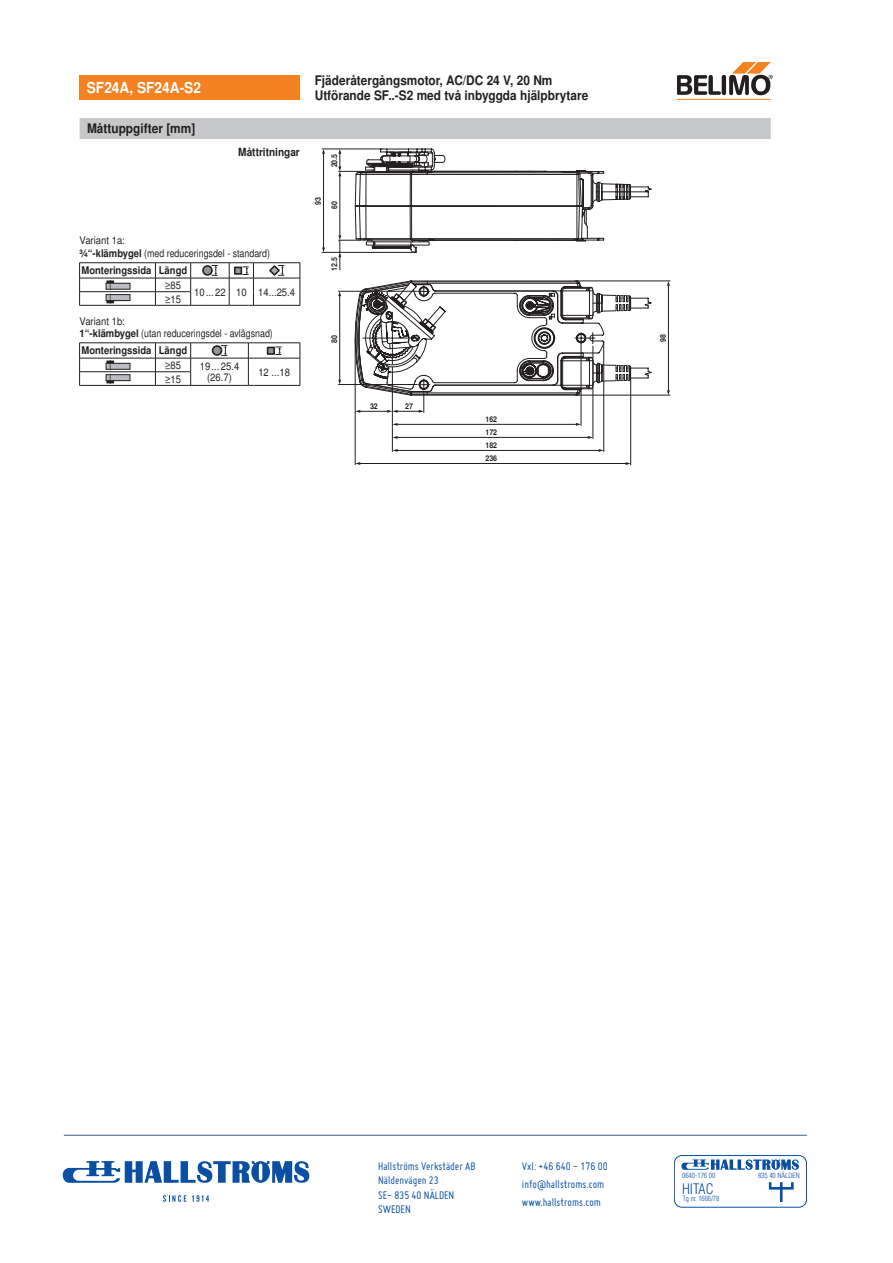
<style>
.page{position:relative;width:893px;height:1263px;background:#fff}
.page>*{position:absolute;margin:0;border:0;box-sizing:border-box;transform-origin:0 0}
.t1{font:700 15.15px "Nimbus Sans BEL";color:#fff;scale:.9 1}
.t2{font:300 condensed 14.1px "Helvetica LT Std";color:#0a4fa2}
.t3{font:700 13.2px/14.5px "Nimbus Sans BEL";color:#231f20;scale:.9 1}
.t4{font:12px/14.4px "Miso";color:#0a4fa2}
.t5{font:12px/18.1px "Miso";color:#004ea3}
.t6{font:700 11.25px "Nimbus Sans BEL";color:#231f20;scale:.9 1}
.t7{font:10.5px/12.6px "Nimbus Sans BEL";color:#231f20;scale:.9 1}
.t8{font:700 10.5px/14.5px "Nimbus Sans BEL";color:#231f20;scale:.9 1}
.t9{font:700 7.8px/13px "Nimbus Sans BEL";color:#231f20;text-align:justify;scale:.9 1}
.t10{font:300 condensed 7.05px "Helvetica LT Std";color:#0a4fa2}
.s1{font-weight:700}
.s2{font-weight:400}
</style>
<div class="page">
<svg style="left:163px;top:1195px;width:23px;height:7px"></svg>
<svg style="left:192px;top:1195px;width:17px;height:7px"></svg>
<svg style="left:63px;top:1161px;width:246px;height:22px"></svg>
<hr style="left:64px;top:1135px;width:743px;height:1px;background:#435a94">
<svg style="left:769px;top:1182px;width:25px;height:20px"></svg>
<svg style="left:681px;top:1159px;width:118px;height:11px"></svg>
<div style="left:674px;top:1155px;width:133px;height:52px;border:1px solid #0a4fa2;border-radius:8px"></div>
<div style="left:79px;top:75px;width:221px;height:25px;background:#f58220"></div>
<hr style="left:677px;top:99px;width:94px;height:1px;background:#f58220">
<svg style="left:677px;top:62px;width:96px;height:34px"></svg>
<hr style="left:79px;top:262px;width:76px;height:1px;background:#231f20">
<hr style="left:155px;top:262px;width:36px;height:1px;background:#231f20">
<hr style="left:191px;top:262px;width:38px;height:1px;background:#231f20">
<hr style="left:253px;top:262px;width:47px;height:1px;background:#231f20">
<hr style="left:79px;top:278px;width:76px;height:1px;background:#231f20">
<hr style="left:155px;top:278px;width:36px;height:1px;background:#231f20">
<hr style="left:191px;top:278px;width:38px;height:1px;background:#231f20">
<hr style="left:253px;top:278px;width:47px;height:1px;background:#231f20">
<hr style="left:79px;top:291px;width:76px;height:1px;background:#231f20">
<svg style="left:79px;top:263px;width:1px;height:42px"></svg>
<hr style="left:155px;top:291px;width:36px;height:1px;background:#231f20">
<svg style="left:155px;top:263px;width:1px;height:42px"></svg>
<svg style="left:190px;top:263px;width:1px;height:42px"></svg>
<svg style="left:300px;top:263px;width:1px;height:42px"></svg>
<hr style="left:79px;top:305px;width:76px;height:1px;background:#231f20">
<hr style="left:155px;top:305px;width:36px;height:1px;background:#231f20">
<hr style="left:191px;top:305px;width:38px;height:1px;background:#231f20">
<hr style="left:253px;top:305px;width:47px;height:1px;background:#231f20">
<hr style="left:79px;top:343px;width:76px;height:1px;background:#231f20">
<hr style="left:155px;top:343px;width:36px;height:1px;background:#231f20">
<hr style="left:191px;top:343px;width:38px;height:1px;background:#231f20">
<hr style="left:253px;top:343px;width:47px;height:1px;background:#231f20">
<hr style="left:79px;top:358px;width:76px;height:1px;background:#231f20">
<hr style="left:155px;top:358px;width:36px;height:1px;background:#231f20">
<hr style="left:191px;top:358px;width:38px;height:1px;background:#231f20">
<hr style="left:253px;top:358px;width:47px;height:1px;background:#231f20">
<hr style="left:79px;top:371px;width:76px;height:1px;background:#231f20">
<svg style="left:79px;top:343px;width:1px;height:42px"></svg>
<hr style="left:155px;top:371px;width:36px;height:1px;background:#231f20">
<svg style="left:155px;top:344px;width:1px;height:41px"></svg>
<svg style="left:190px;top:343px;width:1px;height:42px"></svg>
<svg style="left:300px;top:343px;width:1px;height:42px"></svg>
<hr style="left:79px;top:385px;width:76px;height:1px;background:#231f20">
<hr style="left:155px;top:385px;width:36px;height:1px;background:#231f20">
<hr style="left:191px;top:385px;width:38px;height:1px;background:#231f20">
<hr style="left:253px;top:385px;width:47px;height:1px;background:#231f20">
<div style="left:203px;top:266px;width:9px;height:9px;background:#939598;border-radius:50%"></div>
<div style="left:202px;top:265px;width:11px;height:11px;border:2px solid #231f20;border-radius:50%"></div>
<svg style="left:211px;top:265px;width:7px;height:11px"></svg>
<svg style="left:229px;top:262px;width:25px;height:44px"></svg>
<div style="left:235px;top:267px;width:6px;height:7px;background:#939598"></div>
<div style="left:234px;top:267px;width:8px;height:8px;border:2px solid #231f20"></div>
<svg style="left:269px;top:265px;width:15px;height:11px"></svg>
<div style="left:106px;top:283px;width:24px;height:6px;background:#bcbdc0"></div>
<div style="left:106px;top:283px;width:24px;height:7px;border:1px solid #231f20"></div>
<div style="left:106px;top:295px;width:24px;height:6px;background:#bcbdc0"></div>
<div style="left:106px;top:294px;width:24px;height:7px;border:1px solid #231f20"></div>
<svg style="left:107px;top:280px;width:7px;height:24px"></svg>
<div style="left:213px;top:346px;width:9px;height:9px;background:#939598;border-radius:50%"></div>
<div style="left:212px;top:345px;width:10px;height:11px;border:2px solid #231f20;border-radius:50%"></div>
<svg style="left:221px;top:343px;width:32px;height:43px"></svg>
<svg style="left:275px;top:347px;width:7px;height:8px"></svg>
<div style="left:268px;top:347px;width:6px;height:7px;background:#939598"></div>
<div style="left:267px;top:347px;width:8px;height:8px;border:2px solid #231f20"></div>
<div style="left:106px;top:363px;width:24px;height:6px;background:#bcbdc0"></div>
<div style="left:106px;top:363px;width:24px;height:7px;border:1px solid #231f20"></div>
<div style="left:106px;top:375px;width:24px;height:6px;background:#bcbdc0"></div>
<div style="left:106px;top:374px;width:24px;height:7px;border:1px solid #231f20"></div>
<svg style="left:107px;top:360px;width:7px;height:24px"></svg>
<div style="left:80px;top:118px;width:691px;height:21px;background:#c7c8ca"></div>
<hr style="left:322px;top:252px;width:93px;height:1px;background:#231f20">
<hr style="left:323px;top:153px;width:1px;height:95px;background:#231f20">
<hr style="left:322px;top:149px;width:60px;height:1px;background:#231f20">
<svg style="left:322px;top:149px;width:3px;height:5px"></svg>
<svg style="left:338px;top:149px;width:313px;height:121px"></svg>
<hr style="left:396px;top:424px;width:182px;height:1px;background:#231f20">
<hr style="left:593px;top:346px;width:1px;height:93px;background:#231f20">
<hr style="left:581px;top:340px;width:1px;height:86px;background:#231f20">
<svg style="left:576px;top:423px;width:5px;height:3px"></svg>
<hr style="left:396px;top:437px;width:194px;height:1px;background:#231f20">
<hr style="left:603px;top:341px;width:1px;height:111px;background:#231f20">
<hr style="left:396px;top:450px;width:205px;height:1px;background:#231f20">
<hr style="left:630px;top:379px;width:1px;height:86px;background:#231f20">
<hr style="left:358px;top:463px;width:270px;height:1px;background:#231f20">
<hr style="left:392px;top:367px;width:1px;height:85px;background:#231f20">
<hr style="left:355px;top:337px;width:1px;height:128px;background:#231f20">
<hr style="left:575px;top:281px;width:95px;height:1px;background:#231f20">
<hr style="left:575px;top:395px;width:95px;height:1px;background:#231f20">
<hr style="left:668px;top:283px;width:1px;height:110px;background:#231f20">
<hr style="left:338px;top:291px;width:80px;height:1px;background:#231f20">
<hr style="left:338px;top:384px;width:79px;height:1px;background:#231f20">
<hr style="left:339px;top:295px;width:1px;height:86px;background:#231f20">
<svg style="left:338px;top:291px;width:3px;height:5px"></svg>
<svg style="left:354px;top:281px;width:298px;height:132px"></svg>
<p class="t1" style="left:87px;top:79px;width:128px">SF24A, SF24A-S2</p>
<p class="t3" style="left:315px;top:74px;width:305px">Fjäderåtergångsmotor, AC/DC 24 V, 20 Nm<br>Utförande SF..-S2 med två inbyggda hjälpbrytare</p>
<p class="t3" style="left:87px;top:122px;width:122px">Måttuppgifter [mm]</p>
<p class="t6" style="left:238px;top:145px;width:70px">Måttritningar</p>
<p class="t7" style="left:80px;top:235px;width:213px">Variant 1a:<br><span class="s1">¾“-klämbygel</span> (med reduceringsdel - standard)</p>
<p class="t8" style="left:165px;top:264px;width:26px;text-indent:-84px">Monteringssida Längd <span class="s2">≥85</span></p>
<p class="t7" style="left:194px;top:286px;width:114px">10 ...22 10 14...25.4</p>
<p class="t7" style="left:165px;top:293px;width:19px">≥15</p>
<p class="t7" style="left:80px;top:315px;width:216px">Variant 1b:<br><span class="s1">1“-klämbygel</span> (utan reduceringsdel - avlägsnad)</p>
<p class="t8" style="left:165px;top:344px;width:26px;text-indent:-84px">Monteringssida Längd <span class="s2">≥85</span></p>
<p class="t7" style="left:200px;top:361px;width:45px;line-height:11.1px;text-align:center">19...25.4 (26.7)</p>
<p class="t7" style="left:258px;top:366px;width:37px">12 ...18</p>
<p class="t7" style="left:165px;top:373px;width:19px">≥15</p>
<p class="t9" style="left:328px;top:167px;width:17px;rotate:-90deg">20.5</p>
<p class="t9" style="left:312px;top:205px;width:10px;rotate:-90deg">93</p>
<p class="t9" style="left:328px;top:209px;width:10px;rotate:-90deg">60</p>
<p class="t9" style="left:328px;top:271px;width:17px;rotate:-90deg">12.5</p>
<p class="t9" style="left:328px;top:343px;width:10px;rotate:-90deg">80</p>
<p class="t9" style="left:657px;top:342px;width:10px;rotate:-90deg">98</p>
<p class="t9" style="left:370px;top:400px;width:10px">32</p>
<p class="t9" style="left:405px;top:400px;width:10px">27</p>
<p class="t9" style="left:485px;top:413px;width:15px">162<br>172<br>182<br>236</p>
<p class="t4" style="left:378px;top:1158px;width:99px">Hallströms Verkstäder AB<br>Näldenvägen 23<br>SE- 835 40 NÄLDEN<br>SWEDEN</p>
<p class="t4" style="left:522px;top:1158px;width:87px">Vxl: +46 640 - 176 00</p>
<p class="t10" style="left:682px;top:1171px;width:35px">0640-176 00</p>
<p class="t10" style="left:758px;top:1171px;width:43px">835 40 NÄLDEN</p>
<p class="t5" style="left:522px;top:1175px;width:84px">info@hallstroms.com www.hallstroms.com</p>
<h2 class="t2" style="left:682px;top:1180px;width:33px">HITAC</h2>
<p class="t10" style="left:683px;top:1194px;width:38px">Tg nr. 1666/78</p>
</div>
